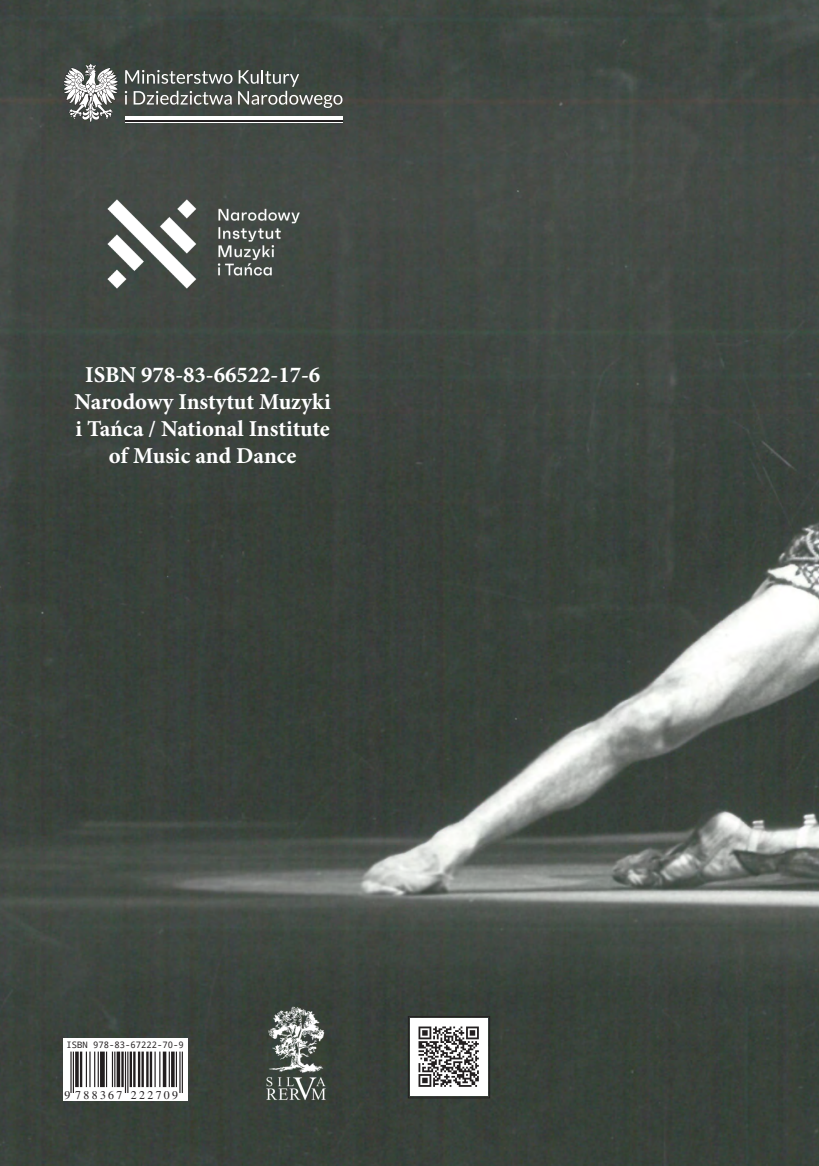
<style>
.page{position:relative;width:819px;height:1166px;background:#fff}
.page>*{position:absolute;margin:0;border:0;box-sizing:border-box;transform-origin:0 0}
.t1{font:700 22.75px/27.3px "Minion Pro";color:#fff;text-align:center}
.t2{font:11.9px "Free Serif";letter-spacing:.2em;color:#231f20}
.t3{font:8.92px "Droid Sans Mono";color:#231f20}
</style>
<div class="page">
<img style="left:0;top:0;width:818px;height:1166px">
<hr style="left:125px;top:120px;width:217px;height:3px;background:#231f20">
<hr style="left:125px;top:116px;width:217px;height:4px;background:#fff">
<hr style="left:125px;top:123px;width:217px;height:1px;background:#fff">
<svg style="left:125px;top:70px;width:107px;height:14px"></svg>
<svg style="left:125px;top:91px;width:2px;height:14px"></svg>
<svg style="left:134px;top:91px;width:98px;height:14px"></svg>
<svg style="left:238px;top:70px;width:104px;height:38px;background:#5f645f"></svg>
<svg style="left:63px;top:63px;width:55px;height:60px"></svg>
<img style="left:63px;top:156px;width:279px;height:176px">
<div style="left:63px;top:1038px;width:124px;height:13px;background:#fff"></div>
<svg style="left:63px;top:1051px;width:124px;height:50px"></svg>
<hr style="left:182px;top:1051px;width:1px;height:42px;background:#231f20">
<hr style="left:179px;top:1051px;width:1px;height:42px;background:#231f20">
<hr style="left:176px;top:1051px;width:1px;height:36px;background:#231f20">
<svg style="left:171px;top:1051px;width:4px;height:36px"></svg>
<hr style="left:169px;top:1051px;width:1px;height:36px;background:#231f20">
<hr style="left:163px;top:1051px;width:3px;height:36px;background:#231f20">
<hr style="left:159px;top:1051px;width:1px;height:36px;background:#231f20">
<hr style="left:154px;top:1051px;width:2px;height:36px;background:#231f20">
<hr style="left:150px;top:1051px;width:2px;height:36px;background:#231f20">
<hr style="left:146px;top:1051px;width:3px;height:36px;background:#231f20">
<hr style="left:141px;top:1051px;width:3px;height:36px;background:#231f20">
<hr style="left:138px;top:1051px;width:2px;height:36px;background:#231f20">
<hr style="left:133px;top:1051px;width:2px;height:36px;background:#231f20">
<hr style="left:130px;top:1051px;width:2px;height:36px;background:#231f20">
<hr style="left:127px;top:1051px;width:1px;height:42px;background:#231f20">
<hr style="left:125px;top:1051px;width:1px;height:42px;background:#231f20">
<hr style="left:121px;top:1051px;width:3px;height:36px;background:#231f20">
<hr style="left:117px;top:1051px;width:3px;height:36px;background:#231f20">
<hr style="left:114px;top:1051px;width:1px;height:36px;background:#231f20">
<hr style="left:112px;top:1051px;width:1px;height:36px;background:#231f20">
<hr style="left:106px;top:1051px;width:1px;height:36px;background:#231f20">
<div style="left:100px;top:1051px;width:5px;height:36px;background:#231f20"></div>
<hr style="left:98px;top:1051px;width:1px;height:36px;background:#231f20">
<hr style="left:94px;top:1051px;width:1px;height:36px;background:#231f20">
<hr style="left:89px;top:1051px;width:2px;height:36px;background:#231f20">
<hr style="left:86px;top:1051px;width:1px;height:36px;background:#231f20">
<hr style="left:80px;top:1051px;width:2px;height:36px;background:#231f20">
<svg style="left:75px;top:1051px;width:4px;height:36px"></svg>
<hr style="left:73px;top:1051px;width:1px;height:42px;background:#231f20">
<hr style="left:70px;top:1051px;width:2px;height:42px;background:#231f20">
<img style="left:256px;top:1003px;width:80px;height:100px">
<div style="left:408px;top:1016px;width:82px;height:82px;border:1px solid #231f20"></div>
<img style="left:410px;top:1018px;width:77px;height:78px">
<p class="t1" style="left:85px;top:360px;width:236px">ISBN 978-83-66522-17-6</p>
<p class="t1" style="left:75px;top:388px;width:258px">Narodowy Instytut Muzyki i Tańca / National Institute of Music and Dance</p>
<p class="t3" style="left:67px;top:1038px;width:119px">ISBN 978-83-67222-70-9</p>
<p class="t2" style="left:64px;top:1088px;width:115px">9 788367 222709</p>
</div>
